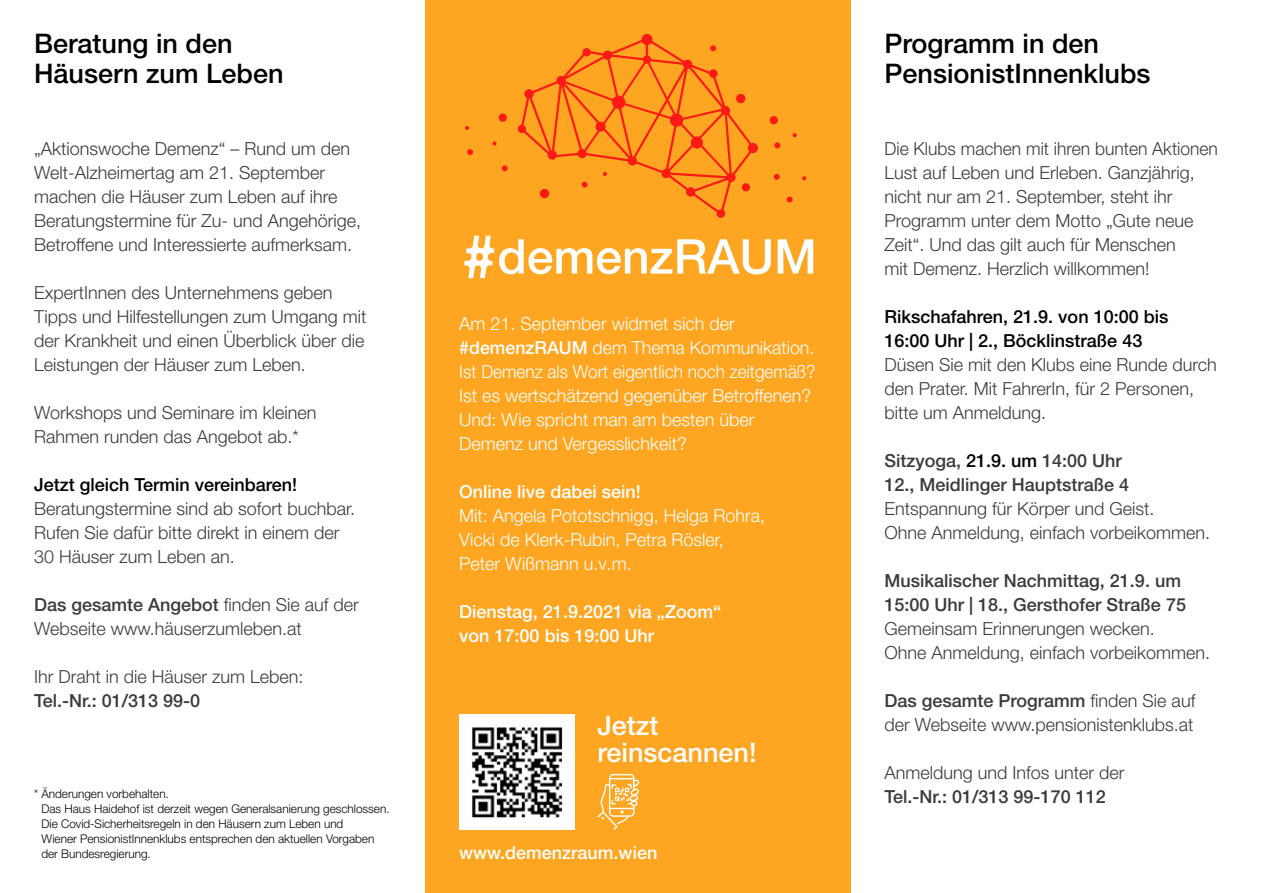
<style>
.page{position:relative;width:1263px;height:893px;background:#fff}
.page>*{position:absolute;margin:0;border:0;box-sizing:border-box;transform-origin:0 0}
.t1{font:500 27px/30px "Helvetica Neue LT Pro";color:#000}
.t2{font:500 27px/27px "Helvetica Neue LT Pro";color:#fff}
.t3{font:300 18px/24px "Helvetica Neue LT Pro";color:#3b3b3b}
.t4{font:300 18px/24px "Helvetica Neue LT Pro";color:#fff}
.t5{font:500 18px/24px "Helvetica Neue LT Pro";color:#3b3b3b}
.t6{font:500 18px/24px "Helvetica Neue LT Pro";color:#000}
.t7{font:500 18px/24px "Helvetica Neue LT Pro";color:#fff}
.t8{font:300 12px/15px "Helvetica Neue LT Pro";color:#000}
.s1{font-weight:500}
.s2{color:#000}
</style>
<div class="page">
<div style="left:425px;top:0;width:425px;height:893px;background:#fea621"></div>
<img style="left:459px;top:714px;width:115px;height:116px">
<svg style="left:597px;top:774px;width:42px;height:56px"></svg>
<svg style="left:464px;top:236px;width:307px;height:42px"></svg>
<svg style="left:778px;top:239px;width:35px;height:35px"></svg>
<div style="left:770px;top:116px;width:8px;height:8px;background:#fc1a17;border-radius:50%"></div>
<div style="left:499px;top:114px;width:8px;height:8px;background:#fc1a17;border-radius:50%"></div>
<svg style="left:774px;top:174px;width:6px;height:6px"></svg>
<svg style="left:467px;top:149px;width:6px;height:6px"></svg>
<svg style="left:802px;top:176px;width:4px;height:4px"></svg>
<svg style="left:465px;top:126px;width:4px;height:4px"></svg>
<svg style="left:492px;top:141px;width:5px;height:5px"></svg>
<svg style="left:793px;top:133px;width:4px;height:4px"></svg>
<svg style="left:787px;top:197px;width:6px;height:6px"></svg>
<svg style="left:502px;top:165px;width:6px;height:6px"></svg>
<svg style="left:774px;top:142px;width:6px;height:6px"></svg>
<svg style="left:518px;top:34px;width:240px;height:184px"></svg>
<h1 class="t1" style="left:34px;top:28px;width:251px">Beratung in den<br>Häusern zum Leben</h1>
<p class="t3" style="left:34px;top:137px;width:329px">„Aktionswoche Demenz“ – Rund um den Welt-Alzheimertag am 21. September machen die Häuser zum Leben auf ihre Beratungstermine für Zu- und Angehörige, Betroffene und Interessierte aufmerksam.</p>
<p class="t3" style="left:34px;top:280px;width:334px">ExpertInnen des Unternehmens geben Tipps und Hilfestellungen zum Umgang mit der Krankheit und einen Überblick über die Leistungen der Häuser zum Leben.</p>
<p class="t3" style="left:34px;top:400px;width:284px">Workshops und Seminare im kleinen<br>Rahmen runden das Angebot ab.*</p>
<p class="t6" style="left:34px;top:473px;width:265px">Jetzt gleich Termin vereinbaren!</p>
<p class="t3" style="left:34px;top:496px;width:323px">Beratungstermine sind ab sofort buchbar.<br>Rufen Sie dafür bitte direkt in einem der<br>30 Häuser zum Leben an.</p>
<p class="t3" style="left:34px;top:592px;width:326px"><span class="s1">Das gesamte Angebot</span> finden Sie auf der<br>Webseite www.häuserzumleben.at</p>
<p class="t3" style="left:34px;top:664px;width:271px">Ihr Draht in die Häuser zum Leben:</p>
<p class="t5" style="left:34px;top:689px;width:168px">Tel.-Nr.: 01/313 99-0</p>
<p class="t8" style="left:41px;top:786px;width:350px;text-indent:-7px">* Änderungen vorbehalten.<br>Das Haus Haidehof ist derzeit wegen Generalsanierung geschlossen.<br>Die Covid-Sicherheitsregeln in den Häusern zum Leben und<br>Wiener PensionistInnenklubs entsprechen den aktuellen Vorgaben der Bundesregierung.</p>
<p class="t4" style="left:459px;top:311px;width:358px">Am 21. September widmet sich der <span class="s1">#demenzRAUM</span> dem Thema Kommunikation.<br>Ist Demenz als Wort eigentlich noch zeitgemäß?<br>Ist es wertschätzend gegenüber Betroffenen?<br>Und: Wie spricht man am besten über Demenz und Vergesslichkeit?</p>
<p class="t7" style="left:459px;top:479px;width:183px">Online live dabei sein!</p>
<p class="t4" style="left:459px;top:503px;width:307px">Mit: Angela Pototschnigg, Helga Rohra,<br>Vicki de Klerk-Rubin, Petra Rösler,<br>Peter Wißmann u.v.m.</p>
<p class="t7" style="left:459px;top:599px;width:263px">Dienstag, 21.9.2021 via „Zoom“ von 17:00 bis 19:00 Uhr</p>
<h1 class="t2" style="left:597px;top:711px;width:161px">Jetzt reinscannen!</h1>
<p class="t7" style="left:459px;top:840px;width:200px">www.demenzraum.wien</p>
<h1 class="t1" style="left:884px;top:28px;width:268px">Programm in den<br>PensionistInnenklubs</h1>
<p class="t3" style="left:884px;top:137px;width:335px">Die Klubs machen mit ihren bunten Aktionen Lust auf Leben und Erleben. Ganzjährig, nicht nur am 21. September, steht ihr Programm unter dem Motto „Gute neue Zeit“. Und das gilt auch für Menschen<br>mit Demenz. Herzlich willkommen!</p>
<p class="t6" style="left:884px;top:305px;width:285px">Rikschafahren, 21.9. von 10:00 bis<br>16:00 Uhr | 2., Böcklinstraße 43</p>
<p class="t3" style="left:884px;top:352px;width:334px">Düsen Sie mit den Klubs eine Runde durch den Prater. Mit FahrerIn, für 2 Personen, bitte um Anmeldung.</p>
<p class="t5" style="left:884px;top:449px;width:246px">Sitzyoga, <span class="s2">21.9. um</span> 14:00 Uhr<br>12., Meidlinger Hauptstraße 4</p>
<p class="t3" style="left:884px;top:496px;width:327px">Entspannung für Körper und Geist.<br>Ohne Anmeldung, einfach vorbeikommen.</p>
<p class="t5" style="left:884px;top:569px;width:303px">Musikalischer Nachmittag, 21.9. um<br>15:00 Uhr | 18., Gersthofer Straße 75</p>
<p class="t3" style="left:884px;top:616px;width:327px">Gemeinsam Erinnerungen wecken.<br>Ohne Anmeldung, einfach vorbeikommen.</p>
<p class="t3" style="left:884px;top:688px;width:312px"><span class="s1">Das gesamte Programm</span> finden Sie auf der Webseite www.pensionistenklubs.at</p>
<p class="t3" style="left:884px;top:760px;width:242px">Anmeldung und Infos unter der</p>
<p class="t5" style="left:884px;top:785px;width:223px">Tel.-Nr.: 01/313 99-170 112</p>
</div>
